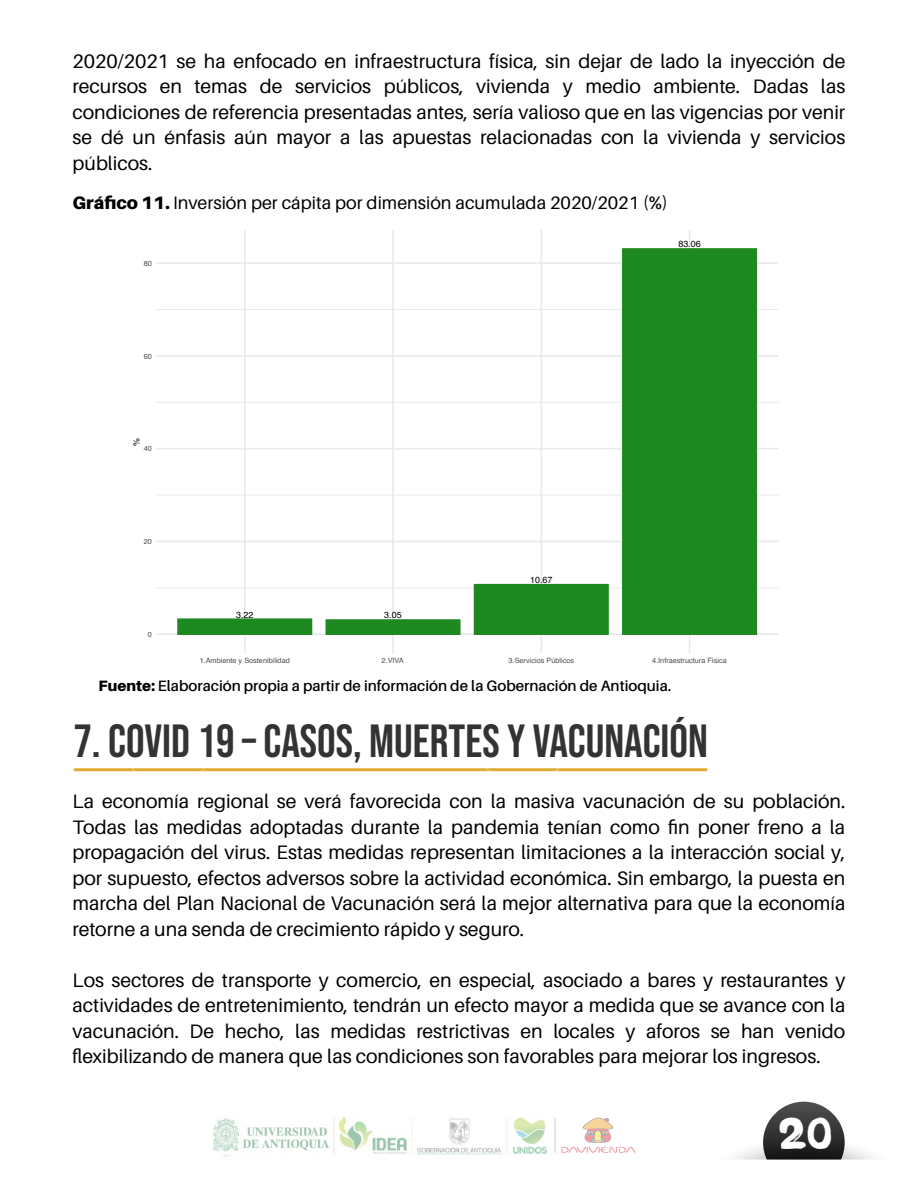
<style>
.page{position:relative;width:918px;height:1188px;background:#fff}
.page>*{position:absolute;margin:0;border:0;box-sizing:border-box;transform-origin:0 0}
.t1{font:46.5px "Bebas Neue";color:#333}
.t2{font:44.85px "DK Plakkaat";color:#fff}
.t3{font:19.5px/25.5px "Aileron";color:#000;text-align:justify}
.t4{font:18px "Aileron";color:#000}
.t5{font:600 15px "Aileron";color:#000}
.t6{font:9px "Helvetica";color:#000}
.t7{font:7.35px "Helvetica";color:#4d4d4d}
.s1{font-weight:900}
</style>
<div class="page">
<img style="left:213px;top:1116px;width:342px;height:41px">
<svg style="left:561px;top:1118px;width:74px;height:35px"></svg>
<hr style="left:555px;top:1118px;width:1px;height:35px;background:#848484">
<svg style="left:735px;top:1102px;width:139px;height:58px"></svg>
<hr style="left:75px;top:768px;width:631px;height:3px;background:#bfbfbf">
<hr style="left:156px;top:309px;width:623px;height:1px;background:#eaeaea">
<hr style="left:156px;top:402px;width:623px;height:1px;background:#eaeaea">
<hr style="left:156px;top:495px;width:623px;height:1px;background:#eaeaea">
<hr style="left:156px;top:587px;width:623px;height:1px;background:#eaeaea">
<hr style="left:689px;top:230px;width:1px;height:423px;background:#eaeaea">
<hr style="left:540px;top:230px;width:2px;height:423px;background:#eaeaea">
<hr style="left:392px;top:230px;width:2px;height:423px;background:#eaeaea">
<hr style="left:244px;top:230px;width:2px;height:423px;background:#eaeaea">
<hr style="left:156px;top:262px;width:623px;height:2px;background:#eaeaea">
<hr style="left:156px;top:355px;width:623px;height:2px;background:#eaeaea">
<hr style="left:156px;top:448px;width:623px;height:1px;background:#eaeaea">
<hr style="left:156px;top:541px;width:623px;height:1px;background:#eaeaea">
<hr style="left:156px;top:633px;width:623px;height:2px;background:#eaeaea">
<div style="left:177px;top:618px;width:135px;height:17px;background:#1f8921;border:2px solid #1f8921"></div>
<div style="left:474px;top:584px;width:135px;height:51px;background:#1f8921"></div>
<div style="left:622px;top:248px;width:135px;height:387px;background:#1f8921"></div>
<div style="left:326px;top:619px;width:135px;height:16px;background:#1f8921;border:2px solid #1f8921"></div>
<p class="t3" style="left:73px;top:49px;width:774px">2020/2021 se ha enfocado en infraestructura física, sin dejar de lado la inyección de recursos en temas de servicios públicos, vivienda y medio ambiente. Dadas las condiciones de referencia presentadas antes, sería valioso que en las vigencias por venir se dé un énfasis aún mayor a las apuestas relacionadas con la vivienda y servicios públicos.</p>
<p class="t4" style="left:73px;top:193px;width:597px"><span class="s1">Gráfico 11.</span> Inversión per cápita por dimensión acumulada 2020/2021 (%)</p>
<p class="t7" style="left:144px;top:258px;width:10px">80</p>
<p class="t6" style="left:678px;top:237px;width:24px">83.06</p>
<p class="t7" style="left:144px;top:350px;width:10px">60</p>
<p class="t6" style="left:129px;top:446px;width:9px;rotate:-90deg">%</p>
<p class="t7" style="left:144px;top:443px;width:10px">40</p>
<p class="t7" style="left:144px;top:536px;width:10px">20</p>
<p class="t7" style="left:148px;top:629px;width:6px">0</p>
<p class="t6" style="left:236px;top:608px;width:19px">3.22</p>
<p class="t6" style="left:384px;top:608px;width:19px">3.05</p>
<p class="t6" style="left:530px;top:573px;width:24px">10.67</p>
<p class="t7" style="left:200px;top:654px;width:92px">1.Ambiente y Sostenibilidad</p>
<p class="t7" style="left:382px;top:654px;width:24px">2.VIVA</p>
<p class="t7" style="left:509px;top:654px;width:67px">3.Servicios Públicos</p>
<p class="t7" style="left:652px;top:654px;width:76px">4.Infraestructura Física</p>
<p class="t5" style="left:99px;top:678px;width:574px"><span class="s1">Fuente:</span> Elaboración propia a partir de información de la Gobernación de Antioquia.</p>
<h1 class="t1" style="left:73px;top:714px;width:636px">7. COVID 19 – CASOS, MUERTES Y VACUNACIÓN</h1>
<p class="t3" style="left:73px;top:789px;width:774px">La economía regional se verá favorecida con la masiva vacunación de su población.<br>Todas las medidas adoptadas durante la pandemia tenían como fin poner freno a la propagación del virus. Estas medidas representan limitaciones a la interacción social y, por supuesto, efectos adversos sobre la actividad económica. Sin embargo, la puesta en marcha del Plan Nacional de Vacunación será la mejor alternativa para que la economía retorne a una senda de crecimiento rápido y seguro.</p>
<p class="t3" style="left:73px;top:967px;width:774px">Los sectores de transporte y comercio, en especial, asociado a bares y restaurantes y actividades de entretenimiento, tendrán un efecto mayor a medida que se avance con la vacunación. De hecho, las medidas restrictivas en locales y aforos se han venido flexibilizando de manera que las condiciones son favorables para mejorar los ingresos.</p>
<h2 class="t2" style="left:779px;top:1106px;width:55px">20</h2>
</div>
